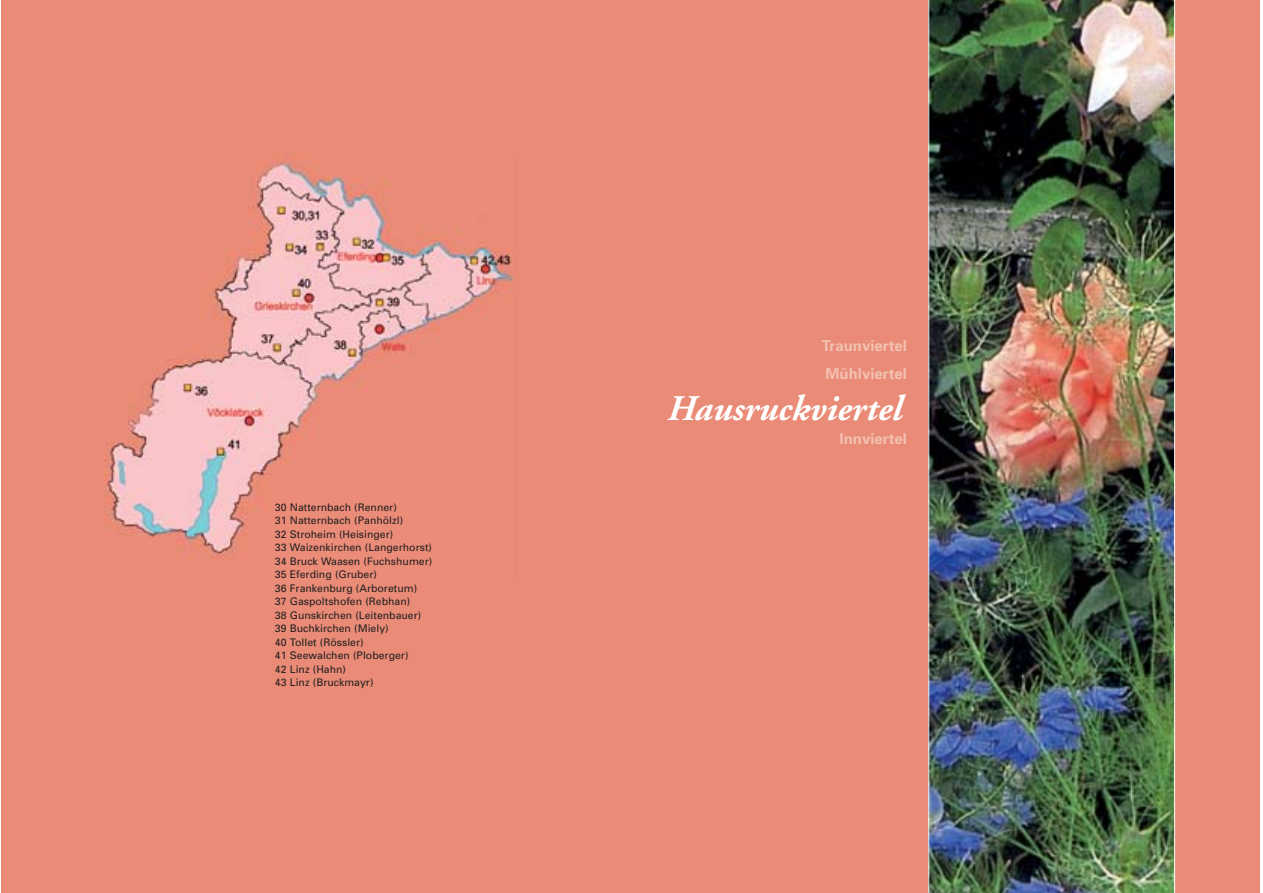
<style>
.page{position:relative;width:1263px;height:893px;background:#fff}
.page>*{position:absolute;margin:0;border:0;box-sizing:border-box;transform-origin:0 0}
.t1{font:italic 700 36px "Adobe Garamond";color:#fff}
.t2{font:700 15px/28.5px "Univers";color:#f3c1b1}
.t3{font:10.5px/13.5px "Univers";color:#231f20}
</style>
<div class="page">
<div style="left:1px;top:0;width:1259px;height:892px;background:#e98b76"></div>
<img style="left:928px;top:0;width:247px;height:892px">
<img style="left:105px;top:157px;width:409px;height:402px">
<p class="t3" style="left:275px;top:501px;width:159px">30 Natternbach (Renner)<br>31 Natternbach (Panhölzl)<br>32 Stroheim (Heisinger)<br>33 Waizenkirchen (Langerhorst)<br>34 Bruck Waasen (Fuchshumer)<br>35 Eferding (Gruber)<br>36 Frankenburg (Arboretum)<br>37 Gaspoltshofen (Rebhan)<br>38 Gunskirchen (Leitenbauer)<br>39 Buchkirchen (Miely)<br>40 Tollet (Rössler)<br>41 Seewalchen (Ploberger)<br>42 Linz (Hahn)<br>43 Linz (Bruckmayr)</p>
<h2 class="t2" style="left:822px;top:333px;width:87px">Traunviertel<br>Mühlviertel</h2>
<h1 class="t1" style="left:666px;top:394px;width:236px">Hausruckviertel</h1>
<h2 class="t2" style="left:840px;top:426px;width:69px">Innviertel</h2>
</div>
